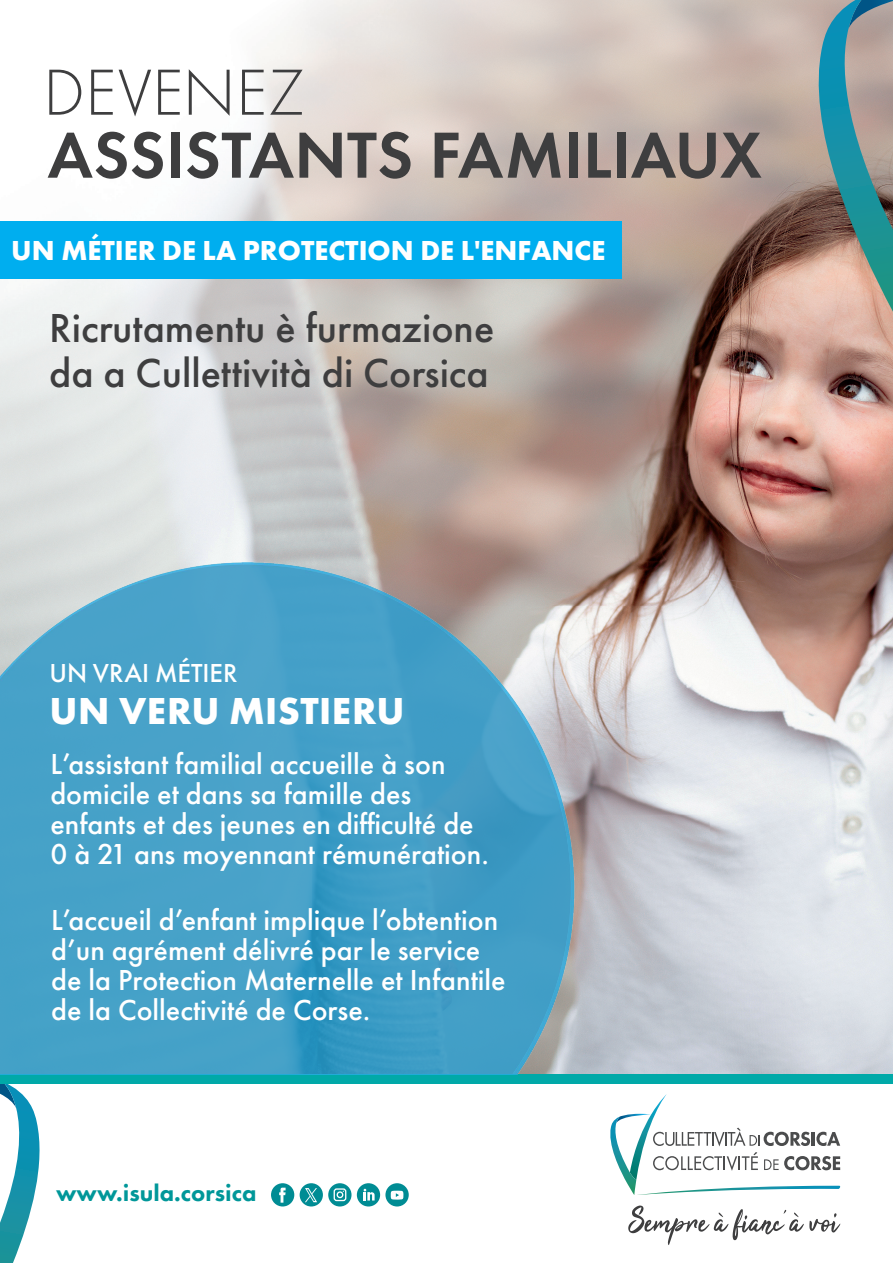
<style>
.page{position:relative;width:893px;height:1263px;background:#fff}
.page>*{position:absolute;margin:0;border:0;box-sizing:border-box;transform-origin:0 0}
.t1{font:600 67.5px/63px "Futura PT";color:#3e3e3f}
.t2{font:500 42px/45px "Futura PT";color:#3e3e3f}
.t3{font:700 39px "Futura PT";letter-spacing:.01em;color:#fff}
.t4{font:500 30px/30px "Futura PT";color:#fff}
.t5{font:700 28.5px "Futura PT";color:#fff}
.t6{font:500 27px "Futura PT";color:#fff}
.t7{font:800 24px "Futura PT";color:#009799}
.s1{font-weight:300}
</style>
<div class="page">
<img style="left:0;top:0;width:760px;height:501px">
<img style="left:760px;top:0;width:133px;height:1074px">
<img style="left:0;top:501px;width:709px;height:105px">
<img style="left:709px;top:501px;width:52px;height:573px">
<img style="left:579px;top:606px;width:131px;height:52px">
<img style="left:579px;top:658px;width:131px;height:52px">
<img style="left:579px;top:710px;width:131px;height:105px">
<img style="left:579px;top:815px;width:131px;height:259px">
<div style="left:0;top:1074px;width:893px;height:9px;background:#00a9a8"></div>
<svg style="left:610px;top:1094px;width:231px;height:101px"></svg>
<svg style="left:628px;top:1205px;width:212px;height:40px"></svg>
<svg style="left:805px;top:0;width:88px;height:312px;background:#849795"></svg>
<svg style="left:0;top:1083px;width:46px;height:180px"></svg>
<div style="left:271px;top:1183px;width:23px;height:23px;background:#008c94;border-radius:50%"></div>
<div style="left:300px;top:1183px;width:23px;height:23px;background:#008c94;border-radius:50%"></div>
<div style="left:328px;top:1183px;width:23px;height:23px;background:#008c94;border-radius:50%"></div>
<div style="left:357px;top:1183px;width:23px;height:23px;background:#008c94;border-radius:50%"></div>
<svg style="left:385px;top:1183px;width:24px;height:23px"></svg>
<svg style="left:279px;top:1187px;width:7px;height:16px"></svg>
<svg style="left:305px;top:1188px;width:12px;height:14px"></svg>
<svg style="left:333px;top:1188px;width:14px;height:14px"></svg>
<svg style="left:364px;top:1189px;width:11px;height:11px"></svg>
<svg style="left:391px;top:1191px;width:13px;height:8px"></svg>
<div style="left:0;top:221px;width:621px;height:58px;background:#00aeef"></div>
<img style="left:0;top:563px;width:579px;height:511px">
<p class="t1" style="left:43px;top:60px;width:721px"><span class="s1">DEVENEZ<br></span>ASSISTANTS FAMILIAUX</p>
<p class="t5" style="left:11px;top:232px;width:595px">UN MÉTIER DE LA PROTECTION DE L'ENFANCE</p>
<p class="t2" style="left:49px;top:306px;width:446px">Ricrutamentu è furmazione da a Cullettività di Corsica</p>
<p class="t6" style="left:49px;top:656px;width:190px">UN VRAI MÉTIER</p>
<p class="t3" style="left:50px;top:686px;width:357px">UN VERU MISTIERU</p>
<p class="t4" style="left:50px;top:749px;width:440px">L’assistant familial accueille à son domicile et dans sa famille des enfants et des jeunes en difficulté de 0 à 21 ans moyennant rémunération.</p>
<p class="t4" style="left:51px;top:905px;width:456px">L’accueil d’enfant implique l’obtention d’un agrément délivré par le service de la Protection Maternelle et Infantile de la Collectivité de Corse.</p>
<p class="t7" style="left:56px;top:1178px;width:202px">www.isula.corsica</p>
</div>
